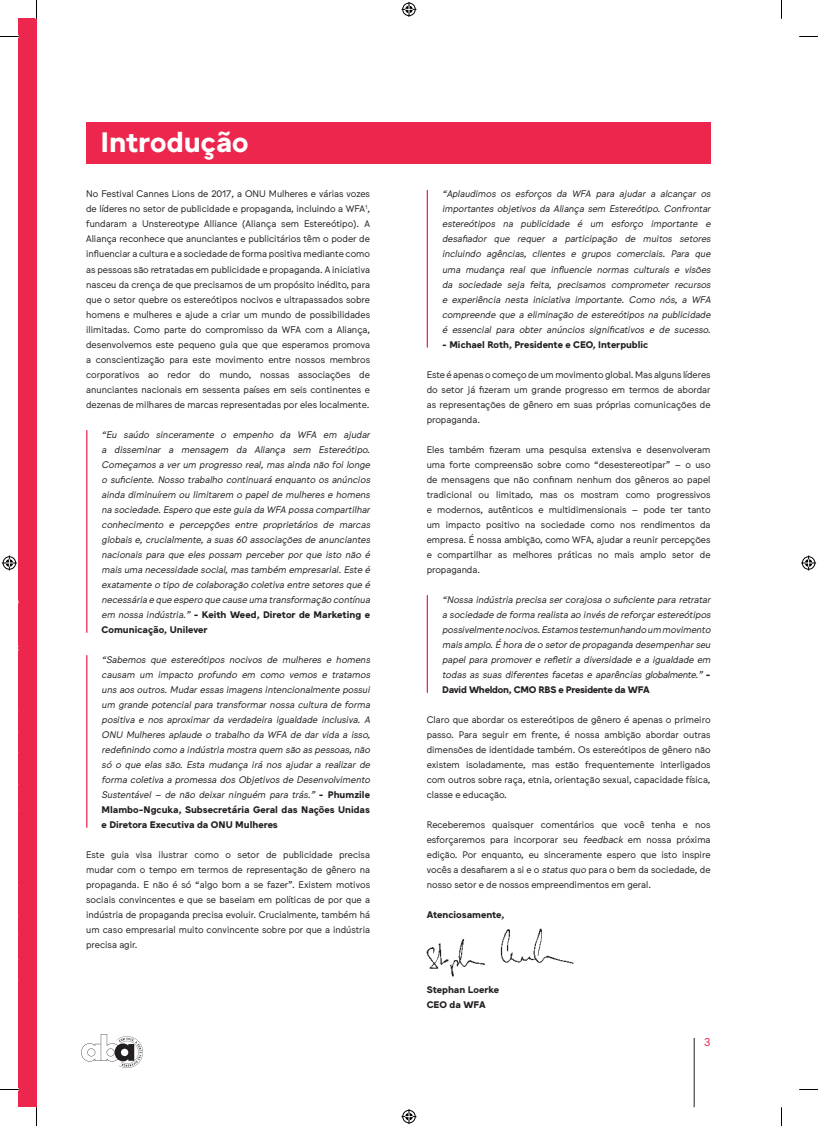
<style>
.page{position:relative;width:818px;height:1126px;background:#fff}
.page>*{position:absolute;margin:0;border:0;box-sizing:border-box;transform-origin:0 0}
.t1{font:700 27.5px "Jungka";color:#fff}
.t2{font:11.25px "Jungka";color:#ed264d}
.t3{font:9.38px/15px "Jungka";color:#231f20;text-align:justify}
.t4{font:italic 9.38px/15px "Jungka";color:#231f20}
.t5{font:700 9.38px/15px "Jungka";color:#231f20}
.s1{font-weight:700;font-style:normal}
.s2{font-style:italic}
</style>
<div class="page">
<div style="left:19px;top:19px;width:17px;height:1088px;background:#ed264d"></div>
<hr style="left:693px;top:1037px;width:1px;height:70px;background:#231f20">
<svg style="left:81px;top:1034px;width:62px;height:33px"></svg>
<div style="left:86px;top:122px;width:624px;height:42px;background:#ed264d"></div>
<hr style="left:86px;top:430px;width:1px;height:202px;background:#ed264d">
<hr style="left:426px;top:190px;width:1px;height:157px;background:#ed264d">
<hr style="left:426px;top:595px;width:1px;height:97px;background:#ed264d">
<hr style="left:86px;top:655px;width:1px;height:172px;background:#ed264d">
<img style="left:426px;top:928px;width:147px;height:48px">
<svg style="left:0;top:36px;width:19px;height:1px"></svg>
<svg style="left:799px;top:36px;width:18px;height:1px"></svg>
<svg style="left:0;top:1089px;width:19px;height:1px"></svg>
<svg style="left:799px;top:1089px;width:18px;height:1px"></svg>
<svg style="left:36px;top:0;width:1px;height:19px"></svg>
<svg style="left:36px;top:1107px;width:1px;height:18px"></svg>
<svg style="left:401px;top:2px;width:15px;height:15px"></svg>
<div style="left:401px;top:1108px;width:15px;height:16px;border:3px solid #fff;border-radius:50%"></div>
<svg style="left:401px;top:1108px;width:15px;height:15px"></svg>
<svg style="left:2px;top:555px;width:15px;height:15px"></svg>
<svg style="left:801px;top:555px;width:14px;height:15px"></svg>
<h1 class="t1" style="left:100px;top:127px;width:149px">Introdução</h1>
<p class="t3" style="left:86px;top:187px;width:285px">No Festival Cannes Lions de 2017, a ONU Mulheres e várias vozes de líderes no setor de publicidade e propaganda, incluindo a WFA<sup>1</sup>, fundaram a Unstereotype Alliance (Aliança sem Estereótipo). A Aliança reconhece que anunciantes e publicitários têm o poder de influenciar a cultura e a sociedade de forma positiva mediante como as pessoas são retratadas em publicidade e propaganda. A iniciativa nasceu da crença de que precisamos de um propósito inédito, para que o setor quebre os estereótipos nocivos e ultrapassados sobre homens e mulheres e ajude a criar um mundo de possibilidades ilimitadas. Como parte do compromisso da WFA com a Aliança, desenvolvemos este pequeno guia que que esperamos promova a conscientização para este movimento entre nossos membros corporativos ao redor do mundo, nossas associações de anunciantes nacionais em sessenta países em seis continentes e dezenas de milhares de marcas representadas por eles localmente.</p>
<p class="t4" style="left:101px;top:427px;width:272px">“Eu saúdo sinceramente o empenho da WFA em ajudar a disseminar a mensagem da Aliança sem Estereótipo.<br>Começamos a ver um progresso real, mas ainda não foi longe o suficiente. Nosso trabalho continuará enquanto os anúncios ainda diminuírem ou limitarem o papel de mulheres e homens na sociedade.Espero que este guia da WFA possa compartilhar conhecimento e percepções entre proprietários de marcas globaise,crucialmente,a suas60 associaçõesde anunciantes nacionais para que eles possam perceber por que isto não é maisuma necessidade social,mastambém empresarial.Este é exatamente o tipo de colaboração coletiva entre setoresque é necessária e que espero que cause uma transformação contínua em nossa indústria.” <span class="s1">- Keith Weed, Diretor de Marketing e Comunicação, Unilever</span></p>
<p class="t4" style="left:101px;top:652px;width:272px">“Sabemos que estereótipos nocivos de mulheres e homens causam um impacto profundo em como vemos e tratamos unsaosoutros.Mudaressasimagensintencionalmente possui um grande potencial para transformar nossa cultura de forma positiva e nos aproximar da verdadeira igualdade inclusiva. A ONU Mulheres aplaude o trabalho da WFA de dar vida a isso, redefinindo como a indústria mostra quem são aspessoas,não só o que elas são. Esta mudança irá nos ajudar a realizar de forma coletiva a promessa dos Objetivos de Desenvolvimento Sustentável – de não deixar ninguém para trás.” <span class="s1">- P h u m z i l e Mlambo-Ngcuka, Subsecretária Geral das Nações Unidas e Diretora Executiva da ONU Mulheres</span></p>
<p class="t3" style="left:86px;top:847px;width:285px">Este guia visa ilustrar como o setor de publicidade precisa mudar com o tempo em termos de representação de gênero na propaganda. E não é só “algo bom a se fazer”. Existem motivos sociais convincentes e que se baseiam em políticas de por que a indústria de propaganda precisa evoluir. Crucialmente, também há um caso empresarial muito convincente sobre por que a indústria precisa agir.</p>
<p class="t4" style="left:442px;top:187px;width:272px;text-align:justify">“Aplaudimos os esforços da WFA para ajudar a alcançar os importantes objetivos da Aliança sem Estereótipo. Confrontar estereótipos na publicidade é um esforço importante e desafiador que requer a participação de muitos setores incluindo agências, clientes e grupos comerciais. Para que uma mudança real que influencie normas culturais e visões da sociedade seja feita, precisamos comprometer recursos e experiência nesta iniciativa importante. Como nós, a WFA compreende que a eliminação de estereótipos na publicidade é essencial para obter anúncios significativos e de sucesso.</p>
<p class="t5" style="left:442px;top:337px;width:207px">- Michael Roth, Presidente e CEO, Interpublic</p>
<p class="t3" style="left:426px;top:367px;width:285px">Este é apenas o começo de um movimento global. Mas alguns líderes do setor já fizeram um grande progresso em termos de abordar as representações de gênero em suas próprias comunicações de propaganda.</p>
<p class="t3" style="left:426px;top:442px;width:285px">Eles também fizeram uma pesquisa extensiva e desenvolveram uma forte compreensão sobre como “desestereotipar” – o uso de mensagens que não confinam nenhum dos gêneros ao papel tradicional ou limitado, mas os mostram como progressivos e modernos, autênticos e multidimensionais – pode ter tanto um impacto positivo na sociedade como nos rendimentos da empresa. É nossa ambição, como WFA, ajudar a reunir percepções e compartilhar as melhores práticas no mais amplo setor de propaganda.</p>
<p class="t4" style="left:442px;top:592px;width:272px">“Nossa indústria precisa sercorajosa o suficiente para retratar a sociedade de forma realista ao invésde reforçarestereótipos possivelmente nocivos.Estamostestemunhando um movimento maisamplo.É hora de o setorde propaganda desempenharseu papel para promover e refletir a diversidade e a igualdade em todas as suas diferentes facetas e aparências globalmente.” <span class="s1">- David Wheldon, CMO RBS e Presidente da WFA</span></p>
<p class="t3" style="left:426px;top:712px;width:285px">Claro que abordar os estereótipos de gênero é apenas o primeiro passo. Para seguir em frente, é nossa ambição abordar outras dimensões de identidade também. Os estereótipos de gênero não existem isoladamente, mas estão frequentemente interligados com outros sobre raça, etnia, orientação sexual, capacidade física, classe e educação.</p>
<p class="t3" style="left:426px;top:817px;width:285px">Receberemos quaisquer comentários que você tenha e nos esforçaremos para incorporar seu <span class="s2">feedback</span> em nossa próxima edição. Por enquanto, eu sinceramente espero que isto inspire vocês a desafiarem a si e o <span class="s2">statusquo</span> para o bem da sociedade, de nosso setor e de nossos empreendimentos em geral.</p>
<p class="t5" style="left:426px;top:907px;width:79px">Atenciosamente,</p>
<p class="t5" style="left:426px;top:982px;width:74px">Stephan Loerke<br>CEO da WFA</p>
<p class="t2" style="left:703px;top:1035px;width:8px">3</p>
</div>
